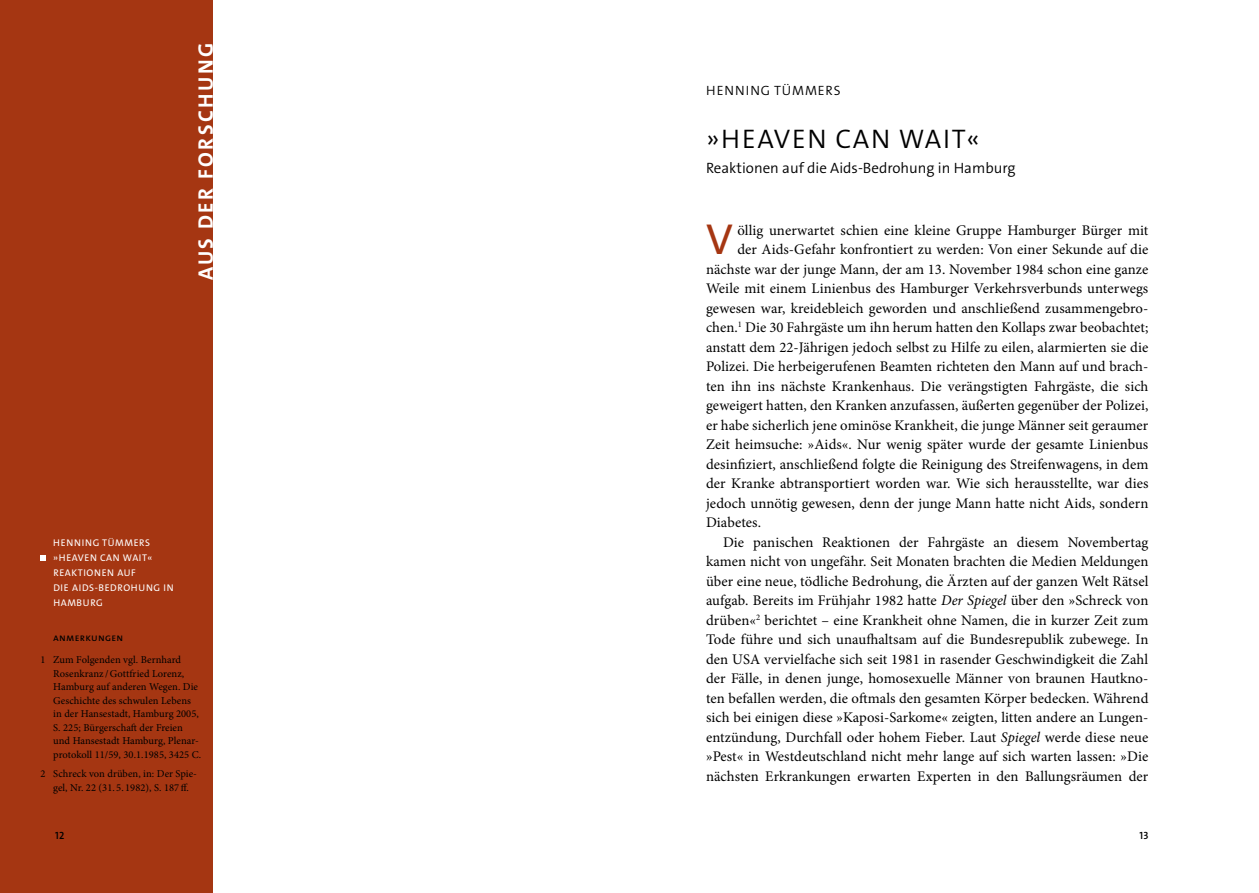
<style>
.page{position:relative;width:1259px;height:893px;background:#fff}
.page>*{position:absolute;margin:0;border:0;box-sizing:border-box;transform-origin:0 0}
.t1{font:43.65px "The Sans Os F";color:#a53612}
.t2{font:300 27px "The Sans Os F";letter-spacing:.06em;color:#000}
.t3{font:700 21px "The Sans Os F";letter-spacing:.115em;color:#fff}
.t4{font:300 15px "The Sans Os F";color:#000}
.t5{font:14.7px "Minion Pro";letter-spacing:.005em;color:#000}
.t6{font:300 13.5px "The Sans Os F";letter-spacing:.06em;color:#000}
.t7{font:10.5px/13.5px "Minion Pro";letter-spacing:.005em;color:#000}
.t8{font:10.5px "The Sans Os F";letter-spacing:.025em;color:#000}
.t9{font:600 10.5px "The Sans Os F";color:#000}
.t10{font:9.75px/15px "The Sans Os F";letter-spacing:.08em;color:#fff}
.s1{font-style:italic}
</style>
<div class="page">
<div style="left:0;top:0;width:213px;height:893px;background:#a53612"></div>
<svg style="left:40px;top:555px;width:6px;height:5px"></svg>
<h3 class="t3" style="left:192px;top:280px;width:239px;rotate:-90deg">Aus der Forschung</h3>
<p class="t10" style="left:53px;top:535px;width:122px">HENNING TÜMMERS »HEAVEN CAN WAIT«<br>REAKTIONEN AUF<br>DIE AI DS-BEDROH UNG IN<br>HAMBURG</p>
<p class="t8" style="left:53px;top:631px;width:71px">ANMERKUNGEN</p>
<p class="t7" style="left:53px;top:653px;width:149px;text-indent:-13px">1 Zum Folgenden vgl. Bernhard<br>Rosenkranz/Gottfried Lorenz,<br>Hamburg auf anderen Wegen. Die<br>Geschichte des schwulen Lebens in der Hansestadt, Hamburg 2005,<br>S. 225; Bürgerschaft der Freien und Hansestadt Hamburg, Plenar&shy;protokoll 11/59, 30.1.1985, 3425 C.</p>
<p class="t7" style="left:40px;top:767px;width:158px;text-align:center">2 Schreck von drüben, in: Der Spie&shy;gel, Nr. 22 (31. 5. 1982), S. 187ff.</p>
<p class="t6" style="left:706px;top:82px;width:136px">H ENN ING TÜMMERS</p>
<h2 class="t2" style="left:706px;top:121px;width:275px">»H EAVEN CAN WAIT«</h2>
<p class="t4" style="left:706px;top:159px;width:311px">Reaktionen auf die Aids-Bedrohung in Hamburg</p>
<h1 class="t1" style="left:706px;top:211px;width:27px">V</h1>
<p class="t5" style="left:737px;top:220px;width:412px">öllig unerwartet schien eine kleine Gruppe Hamburger Bürger mit</p>
<p class="t5" style="left:737px;top:240px;width:412px">der Aids-Gefahr konfrontiert zu werden: Von einer Sekunde auf die</p>
<p class="t5" style="left:706px;top:259px;width:444px">nächste war der junge Mann, der am 13. November 1984 schon eine ganze</p>
<p class="t5" style="left:706px;top:279px;width:444px">Weile mit einem Linienbus des Hamburger Verkehrsverbunds unterwegs</p>
<p class="t5" style="left:706px;top:298px;width:444px">gewesen war, kreidebleich geworden und anschließend zusammengebro-</p>
<p class="t5" style="left:706px;top:318px;width:444px">chen.<sup>1</sup> Die 30 Fahrgäste um ihn herum hatten den Kollaps zwar beobachtet;</p>
<p class="t5" style="left:706px;top:337px;width:444px">anstatt dem 22-Jährigen jedoch selbst zu Hilfe zu eilen, alarmierten sie die</p>
<p class="t5" style="left:706px;top:357px;width:444px">Polizei. Die herbeigerufenen Beamten richteten den Mann auf und brach-</p>
<p class="t5" style="left:706px;top:376px;width:444px">ten ihn ins nächste Krankenhaus. Die verängstigten Fahrgäste, die sich</p>
<p class="t5" style="left:706px;top:396px;width:444px">geweigert hatten, den Kranken anzufassen, äußerten gegenüber der Polizei,</p>
<p class="t5" style="left:706px;top:415px;width:444px">er habe sicherlich jene ominöse Krankheit, die junge Männer seit geraumer</p>
<p class="t5" style="left:706px;top:435px;width:444px">Zeit heimsuche: »Aids«. Nur wenig später wurde der gesamte Linienbus</p>
<p class="t5" style="left:706px;top:454px;width:444px">desinfiziert, anschließend folgte die Reinigung des Streifenwagens, in dem</p>
<p class="t5" style="left:706px;top:474px;width:444px">der Kranke abtransportiert worden war. Wie sich herausstellte, war dies</p>
<p class="t5" style="left:706px;top:493px;width:444px">jedoch unnötig gewesen, denn der junge Mann hatte nicht Aids, sondern</p>
<p class="t5" style="left:706px;top:513px;width:56px">Diabetes.</p>
<p class="t5" style="left:723px;top:532px;width:427px">Die panischen Reaktionen der Fahrgäste an diesem Novembertag</p>
<p class="t5" style="left:706px;top:552px;width:444px">kamen nicht von ungefähr. Seit Monaten brachten die Medien Meldungen</p>
<p class="t5" style="left:706px;top:571px;width:444px">über eine neue, tödliche Bedrohung, die Ärzten auf der ganzen Welt Rätsel</p>
<p class="t5" style="left:706px;top:591px;width:444px">aufgab. Bereits im Frühjahr 1982 hatte <span class="s1">Der Spiegel</span> über den »Schreck von</p>
<p class="t5" style="left:706px;top:610px;width:444px">drüben«<sup>2</sup> berichtet – eine Krankheit ohne Namen, die in kurzer Zeit zum</p>
<p class="t5" style="left:706px;top:630px;width:444px">Tode führe und sich unaufhaltsam auf die Bundesrepublik zubewege. In</p>
<p class="t5" style="left:706px;top:649px;width:444px">den USA vervielfache sich seit 1981 in rasender Geschwindigkeit die Zahl</p>
<p class="t5" style="left:706px;top:669px;width:444px">der Fälle, in denen junge, homosexuelle Männer von braunen Hautkno-</p>
<p class="t5" style="left:706px;top:688px;width:444px">ten befallen werden, die oftmals den gesamten Körper bedecken. Während</p>
<p class="t5" style="left:706px;top:708px;width:444px">sich bei einigen diese »Kaposi-Sarkome« zeigten, litten andere an Lungen-</p>
<p class="t5" style="left:706px;top:727px;width:444px">entzündung, Durchfall oder hohem Fieber. Laut <span class="s1">Spiegel</span> werde diese neue</p>
<p class="t5" style="left:706px;top:747px;width:444px">»Pest« in Westdeutschland nicht mehr lange auf sich warten lassen: »Die</p>
<p class="t5" style="left:706px;top:766px;width:444px">nächsten Erkrankungen erwarten Experten in den Ballungsräumen der</p>
<p class="t9" style="left:55px;top:829px;width:11px">12</p>
<p class="t9" style="left:1139px;top:829px;width:10px">13</p>
</div>
